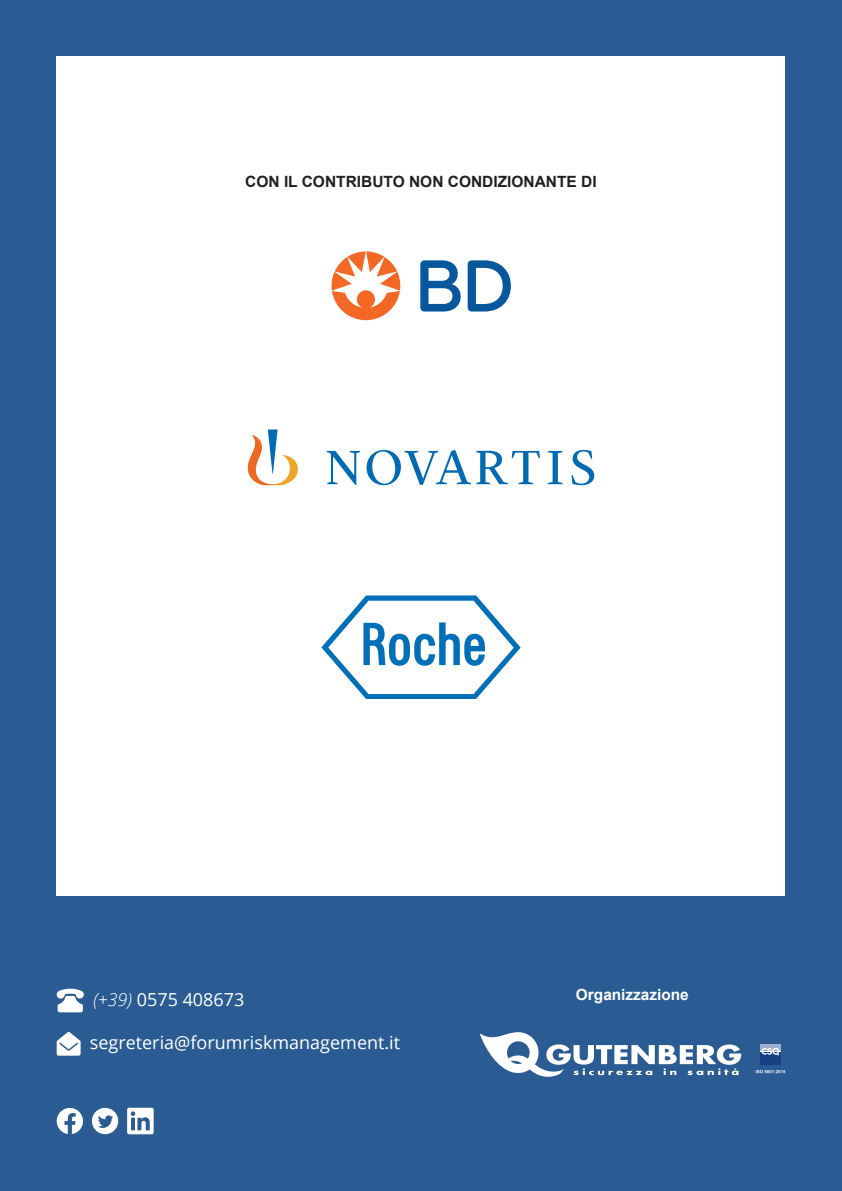
<style>
.page{position:relative;width:842px;height:1191px;background:#2a5c93}
.page>*{position:absolute;margin:0;border:0;box-sizing:border-box;transform-origin:0 0}
.t1{font:18px "Open Sans";color:#fff}
.t2{font:700 15.4px "Arial";color:#231f20}
.t3{font:700 15.4px "Arial";color:#fff}
.s1{font-weight:300;font-style:italic}
</style>
<div class="page">
<svg style="left:57px;top:988px;width:27px;height:24px"></svg>
<svg style="left:57px;top:1032px;width:24px;height:23px"></svg>
<svg style="left:57px;top:1108px;width:26px;height:26px"></svg>
<svg style="left:92px;top:1107px;width:26px;height:27px"></svg>
<svg style="left:127px;top:1107px;width:27px;height:27px"></svg>
<div style="left:760px;top:1051px;width:21px;height:13px;background:#174085"></div>
<div style="left:760px;top:1044px;width:21px;height:7px;background:#9eb0cf"></div>
<svg style="left:760px;top:1047px;width:21px;height:8px"></svg>
<svg style="left:756px;top:1070px;width:29px;height:3px"></svg>
<svg style="left:479px;top:1032px;width:262px;height:45px"></svg>
<div style="left:57px;top:57px;width:728px;height:839px;background:#fff"></div>
<svg style="left:420px;top:260px;width:91px;height:51px"></svg>
<svg style="left:331px;top:251px;width:69px;height:69px"></svg>
<svg style="left:321px;top:595px;width:200px;height:104px"></svg>
<svg style="left:248px;top:429px;width:346px;height:56px"></svg>
<p class="t2" style="left:245px;top:171px;width:353px">CON IL CONTRIBUTO NON CONDIZIONANTE DI</p>
<p class="t1" style="left:93px;top:987px;width:153px"><span class="s1">(+39)</span> 0575 408673</p>
<p class="t1" style="left:90px;top:1030px;width:312px">segreteria@forumriskmanagement.it</p>
<p class="t3" style="left:576px;top:984px;width:114px">Organizzazione</p>
</div>
